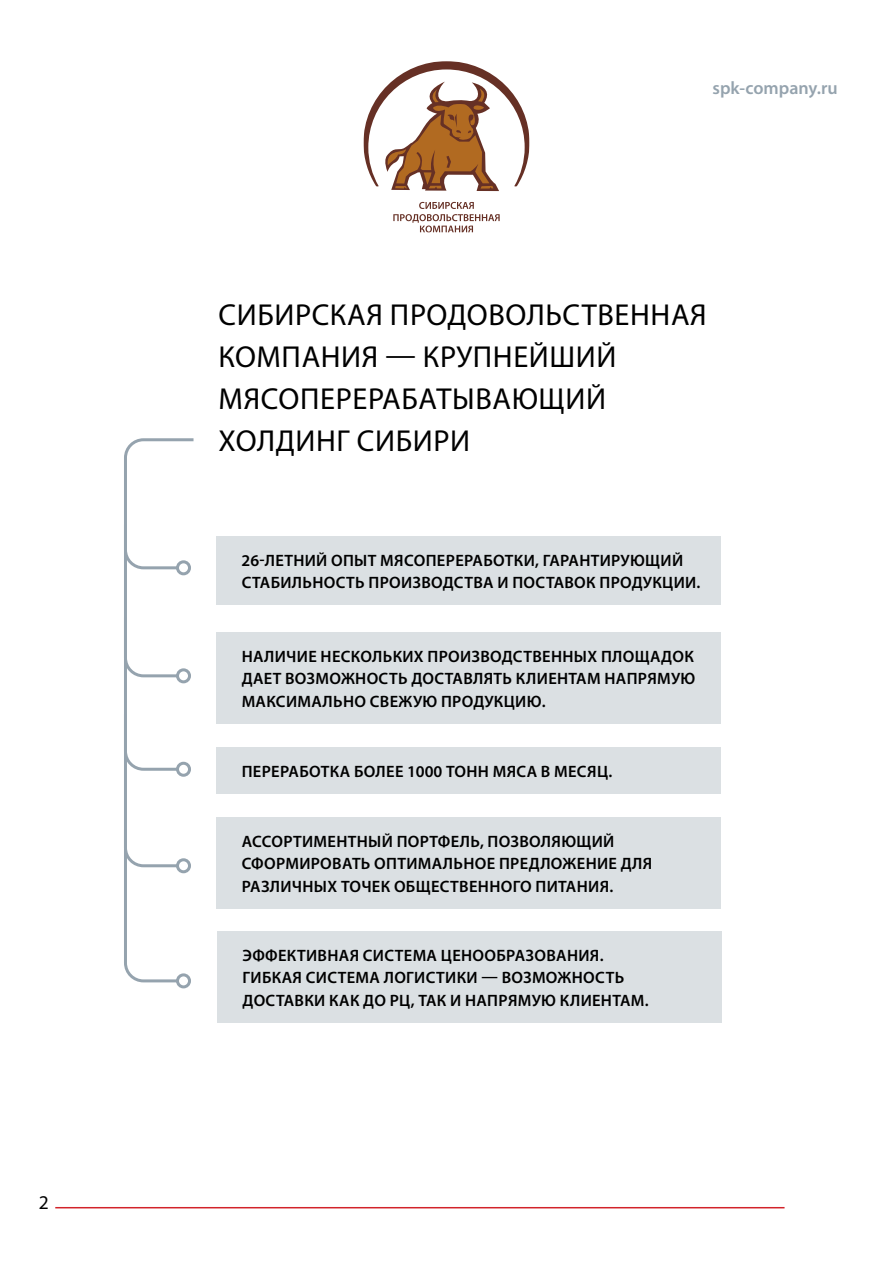
<style>
.page{position:relative;width:893px;height:1263px;background:#fff}
.page>*{position:absolute;margin:0;border:0;box-sizing:border-box;transform-origin:0 0}
.t1{font:30.45px/42px "Myriad Pro";letter-spacing:.02em;color:#000}
.t2{font:19.5px "Myriad Pro";color:#000}
.t3{font:600 18px "Myriad Pro";color:#95a3ae}
.t4{font:600 16.5px/22.5px "Myriad Pro";letter-spacing:.02em;color:#000}
</style>
<div class="page">
<hr style="left:55px;top:1207px;width:729px;height:1px;background:#d2232a">
<svg style="left:124px;top:438px;width:70px;height:546px"></svg>
<div style="left:176px;top:973px;width:15px;height:15px;border:3px solid #95a3ae;border-radius:50%"></div>
<div style="left:216px;top:536px;width:505px;height:69px;background:#dbe0e3"></div>
<div style="left:216px;top:632px;width:505px;height:92px;background:#dbe0e3"></div>
<div style="left:216px;top:817px;width:505px;height:92px;background:#dbe0e3"></div>
<div style="left:217px;top:931px;width:504px;height:91px;background:#dbe0e3"></div>
<div style="left:216px;top:747px;width:505px;height:47px;background:#dbe0e3"></div>
<svg style="left:393px;top:202px;width:107px;height:31px"></svg>
<svg style="left:363px;top:61px;width:166px;height:130px"></svg>
<p class="t2" style="left:39px;top:1190px;width:12px">2</p>
<p class="t3" style="left:712px;top:76px;width:127px">spk-company.ru</p>
<h1 class="t1" style="left:219px;top:294px;width:490px">СИБИРСКАЯ ПРОДОВОЛЬСТВЕННАЯ<br>КОМПАНИЯ — КРУПНЕЙШИЙ<br>МЯСОПЕРЕРАБАТЫВАЮЩИЙ<br>ХОЛДИНГ СИБИРИ</h1>
<p class="t4" style="left:242px;top:549px;width:460px">26-ЛЕТНИЙ ОПЫТ МЯСОПЕРЕРАБОТКИ, ГАРАНТИРУЮЩИЙ<br>СТАБИЛЬНОСТЬ ПРОИЗВОДСТВА И ПОСТАВОК ПРОДУКЦИИ.</p>
<p class="t4" style="left:242px;top:644px;width:455px;text-align:justify">НАЛИЧИЕ НЕСКОЛЬКИХ ПРОИЗВОДСТВЕННЫХ ПЛОЩАДОК ДАЕТ ВОЗМОЖНОСТЬ ДОСТАВЛЯТЬ КЛИЕНТАМ НАПРЯМУЮ МАКСИМАЛЬНО СВЕЖУЮ ПРОДУКЦИЮ.</p>
<p class="t4" style="left:242px;top:759px;width:372px">ПЕРЕРАБОТКА БОЛЕЕ 1000 ТОНН МЯСА В МЕСЯЦ.</p>
<p class="t4" style="left:242px;top:830px;width:412px">АССОРТИМЕНТНЫЙ ПОРТФЕЛЬ, ПОЗВОЛЯЮЩИЙ<br>СФОРМИРОВАТЬ ОПТИМАЛЬНОЕ ПРЕДЛОЖЕНИЕ ДЛЯ<br>РАЗЛИЧНЫХ ТОЧЕК ОБЩЕСТВЕННОГО ПИТАНИЯ.</p>
<p class="t4" style="left:243px;top:943px;width:408px">ЭФФЕКТИВНАЯ СИСТЕМА ЦЕНООБРАЗОВАНИЯ.<br>ГИБКАЯ СИСТЕМА ЛОГИСТИКИ — ВОЗМОЖНОСТЬ<br>ДОСТАВКИ КАК ДО РЦ, ТАК И НАПРЯМУЮ КЛИЕНТАМ.</p>
</div>
